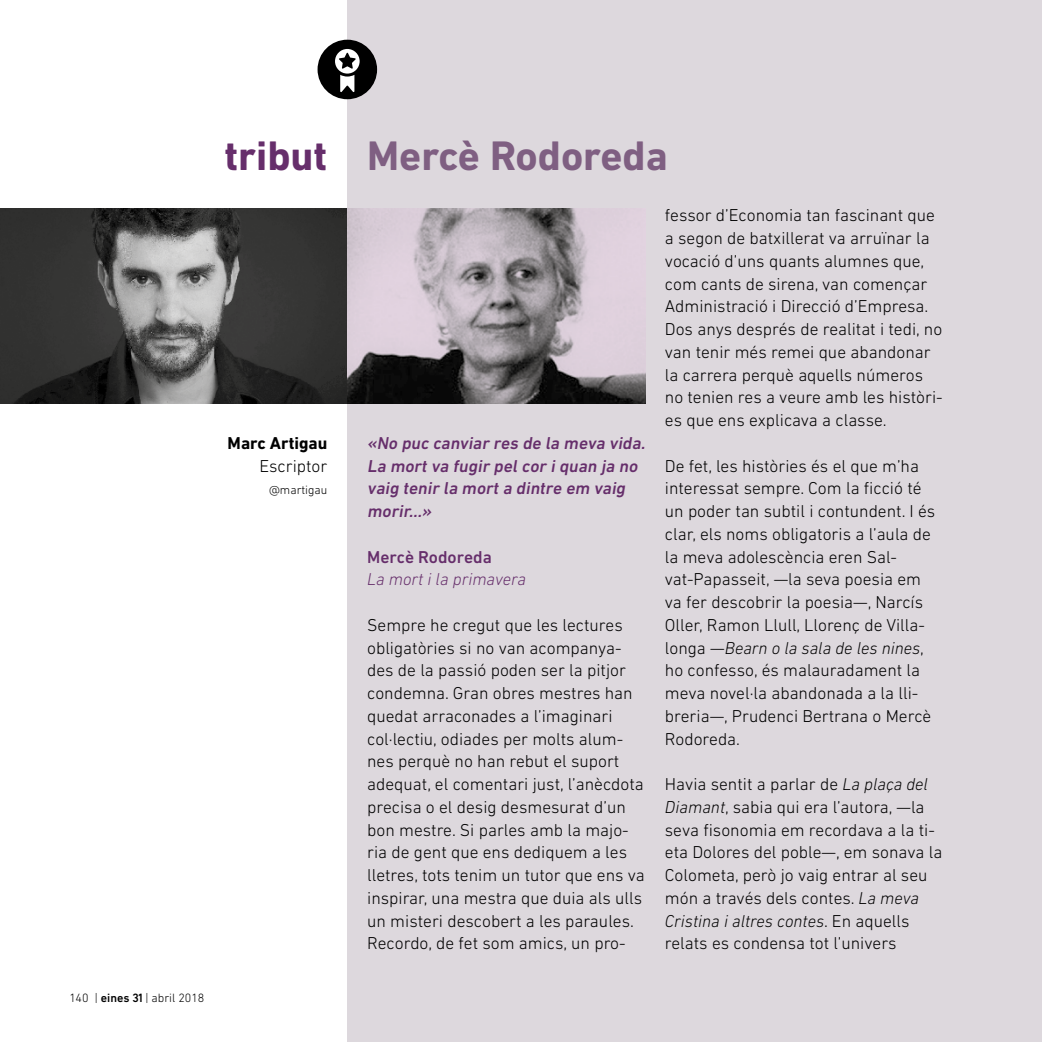
<style>
.page{position:relative;width:1042px;height:1042px;background:#fff}
.page>*{position:absolute;margin:0;border:0;box-sizing:border-box;transform-origin:0 0}
.t1{font:700 42px "DIN Next LT Pro";color:#7f5f82}
.t2{font:700 42px "DIN Next LT Pro";color:#662e6b}
.t3{font:300 17.5px/22.8px "DIN Next LT Pro";color:#000}
.t4{font:italic 500 17.5px/22.8px "DIN Next LT Pro";color:#662e6b}
.t5{font:italic 300 17.5px "DIN Next LT Pro";color:#662e6b}
.t6{font:500 17.5px "DIN Next LT Pro";color:#662e6b}
.t7{font:700 17.5px "DIN Next LT Pro";color:#000}
.t8{font:300 12.25px "DIN Next LT Pro";color:#000}
.s1{font-weight:500}
.s2{font-style:italic}
</style>
<div class="page">
<div style="left:347px;top:0;width:695px;height:1042px;background:#ddd8dd"></div>
<div style="left:317px;top:40px;width:60px;height:59px;background:#000;border-radius:50%"></div>
<svg style="left:335px;top:49px;width:25px;height:43px"></svg>
<img style="left:0;top:208px;width:347px;height:195px">
<svg style="left:347px;top:208px;width:298px;height:195px"></svg>
<h1 class="t2" style="left:224px;top:132px;width:105px">tribut</h1>
<p class="t7" style="left:228px;top:432px;width:101px">Marc Artigau</p>
<p class="t3" style="left:259px;top:454px;width:70px">Escriptor</p>
<p class="t8" style="left:269px;top:483px;width:60px">@martigau</p>
<p class="t8" style="left:69px;top:990px;width:137px">140 | <span class="s1">eines 31</span> | abril 2018</p>
<h1 class="t1" style="left:367px;top:132px;width:302px">Mercè Rodoreda</h1>
<p class="t4" style="left:367px;top:431px;width:283px">«No puc canviar res de la meva vida.<br>La mortva fugir pelcor iquan ja no vaig tenir la morta dintre em vaig morir...»</p>
<p class="t6" style="left:367px;top:546px;width:126px">Mercè Rodoreda</p>
<p class="t5" style="left:367px;top:569px;width:160px">La mort i la primavera</p>
<p class="t3" style="left:367px;top:613px;width:279px">Sempre he cregut que les lectures obligatòries si no van acompanya&shy;des de la passió poden ser la pitjor condemna. Gran obres mestres han quedat arraconades a l’imaginari col·lectiu, odiades per molts alum&shy;nes perquè no han rebut el suport adequat, el comentari just, l’anècdota precisa o el desig desmesurat d’un bon mestre. Si parles amb la majo&shy;ria de gent que ens dediquem a les lletres, tots tenim un tutor que ens va inspirar, una mestra que duia als ulls un misteri descobert a les paraules.<br>Recordo, de fet som amics, un pro-</p>
<p class="t3" style="left:665px;top:204px;width:279px">fessor d’Economia tan fascinant que a segon de batxillerat va arruïnar la vocació d’uns quants alumnes que, com cants de sirena, van començar Administració i Direcció d’Empresa.<br>Dos anys després de realitat i tedi, no van tenir més remei que abandonar la carrera perquè aquells números no tenien res a veure amb les històri&shy;es que ens explicava a classe.</p>
<p class="t3" style="left:665px;top:454px;width:272px">De fet, les històries és el que m’ha interessat sempre. Com la ficció té un poder tan subtil i contundent. I és clar, els noms obligatoris a l’aula de la meva adolescència eren Sal&shy;vat-Papasseit, —la seva poesia em va fer descobrir la poesia—, Narcís Oller, Ramon Llull, Llorenç de Villa&shy;longa —<span class="s2">Bearn o la sala de les nines</span>, ho confesso, és malauradament la meva novel·la abandonada a la lli&shy;breria—, Prudenci Bertrana o Mercè Rodoreda.</p>
<p class="t3" style="left:665px;top:772px;width:279px">Havia sentit a parlar de <span class="s2">La plaça del Diamant</span>, sabia qui era l’autora, —la seva fisonomia em recordava a la ti&shy;eta Dolores del poble—, em sonava la Colometa, però jo vaig entrar al seu món a través dels contes. <span class="s2">La meva Cristina i altres contes</span>. En aquells relats es condensa tot l’univers</p>
</div>
